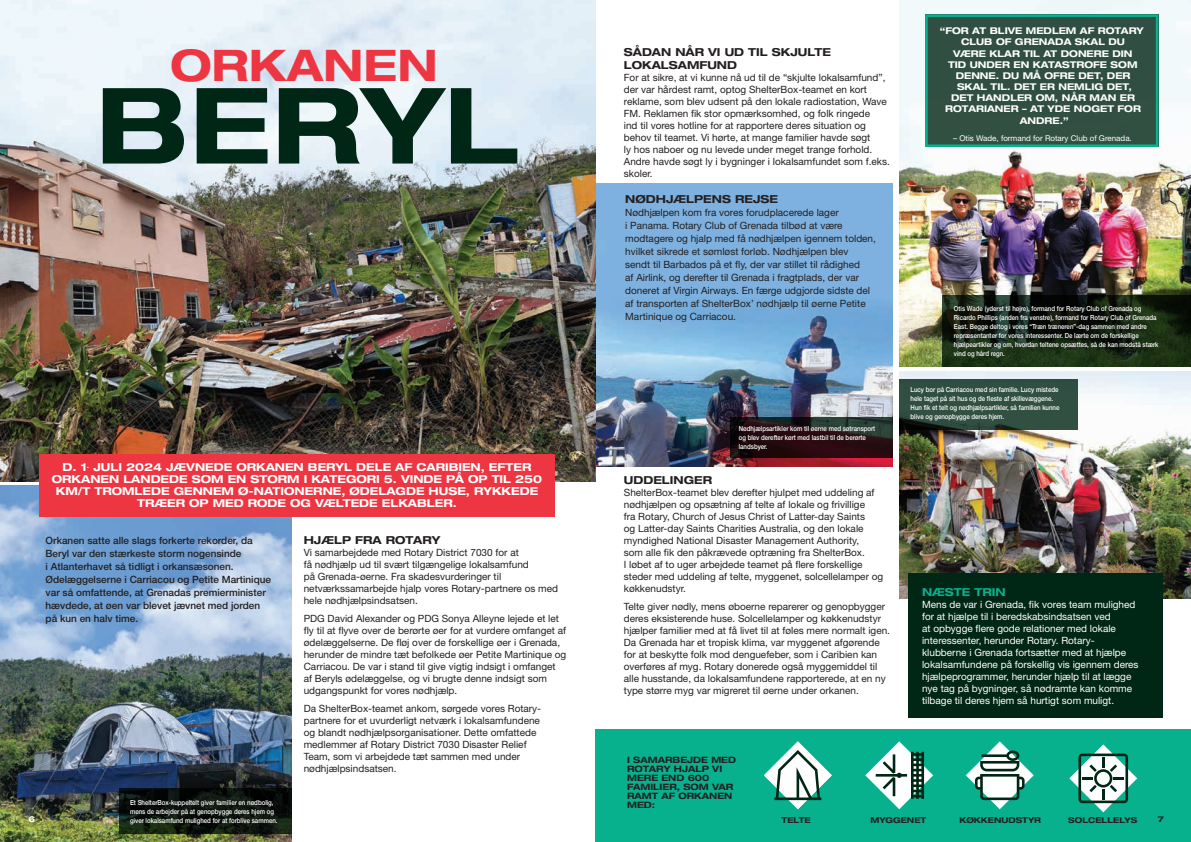
<style>
.page{position:relative;width:1191px;height:842px;background:#fff}
.page>*{position:absolute;margin:0;border:0;box-sizing:border-box;transform-origin:0 0}
.t1{font:700 expanded 105.5px "Helvetica Neue LT Std";color:#002615}
.t2{font:700 expanded 43.6px "Helvetica Neue LT Std";color:#ee3642}
.t3{font:700 expanded 11px/12px "Helvetica Neue LT Std";color:#fff;text-align:center}
.t4{font:700 expanded 11px/13.2px "Helvetica Neue LT Std";color:#231f20}
.t5{font:700 expanded 11px "Helvetica Neue LT Std";color:#07b18d}
.t6{font:10px/12px "Helvetica Neue LT Std";color:#231f20}
.t7{font:10px/12px "Helvetica Neue LT Std";color:#fff}
.t8{font:500 10px/13px "Helvetica Neue LT Std";color:#231f20}
.t9{font:700 expanded 9.3px/11.2px "Helvetica Neue LT Std";color:#fff;text-align:center}
.t10{font:700 expanded 8.8px/9px "Helvetica Neue LT Std";color:#231f20}
.t11{font:8px "Helvetica Neue LT Std";color:#fff}
.t12{font:700 expanded 8px "Helvetica Neue LT Std";color:#231f20}
.t13{font:700 expanded 8px "Helvetica Neue LT Std";color:#fff}
.t14{font:500 7px/9px "Helvetica Neue LT Std";color:#fff;scale:.87 1}
</style>
<div class="page">
<img style="left:0;top:485px;width:292px;height:357px">
<img style="left:899px;top:372px;width:292px;height:226px">
<img style="left:596px;top:183px;width:297px;height:284px">
<img style="left:0;top:0;width:596px;height:482px">
<div style="left:595px;top:729px;width:596px;height:113px;background:#07b18d"></div>
<svg style="left:764px;top:741px;width:68px;height:68px"></svg>
<svg style="left:865px;top:741px;width:68px;height:68px"></svg>
<svg style="left:966px;top:741px;width:67px;height:68px"></svg>
<svg style="left:1069px;top:744px;width:68px;height:68px"></svg>
<svg style="left:730px;top:417px;width:163px;height:40px;background:#241618"></svg>
<svg style="left:119px;top:789px;width:173px;height:45px;background:#0d150d"></svg>
<div style="left:899px;top:380px;width:178px;height:50px;background:#314f42"></div>
<img style="left:899px;top:0;width:292px;height:366px">
<svg style="left:942px;top:295px;width:249px;height:71px;background:#152311"></svg>
<div style="left:925px;top:14px;width:233px;height:133px;background:#304f42"></div>
<div style="left:925px;top:14px;width:233px;height:133px;border:3px solid #07b18d"></div>
<div style="left:39px;top:454px;width:515px;height:63px;background:#ee3642"></div>
<div style="left:908px;top:574px;width:254px;height:144px;background:#002615"></div>
<h2 class="t2" style="left:170px;top:37px;width:269px">ORKANEN</h2>
<h1 class="t1" style="left:96px;top:57px;width:426px">BERYL</h1>
<p class="t3" style="left:52px;top:461px;width:492px">D. 1<sup>.</sup> JULI 2024 JÆVNEDE ORKANEN BERYL DELE AF CARIBIEN, EFTER ORKANEN LANDEDE SOM EN STORM I KATEGORI 5. VINDE PÅ OP TIL 250<br>KM/T TROMLEDE GENNEM Ø-NATIONERNE, ØDELAGDE HUSE, RYKKEDE TRÆER OP MED RODE OG VÆLTEDE ELKABLER.</p>
<p class="t8" style="left:46px;top:534px;width:227px">Orkanen satte alle slags forkerte rekorder, da Beryl var den stærkeste storm nogensinde<br>i Atlanterhavet så tidligt i orkansæsonen.<br>Ødelæggelserne i Carriacou og Petite Martinique var så omfattende, at Grenadas premierminister hævdede, at øen var blevet jævnet med jorden på kun en halv time.</p>
<p class="t13" style="left:28px;top:814px;width:8px">6</p>
<p class="t14" style="left:130px;top:798px;width:171px">Et ShelterBox-kuppeltelt giver familier en nødbolig, mens de arbejder på at genopbygge deres hjem og giver lokalsamfund mulighed for at forblive sammen.</p>
<p class="t4" style="left:304px;top:533px;width:138px">HJÆLP FRA ROTARY</p>
<p class="t6" style="left:304px;top:547px;width:256px">Vi samarbejdede med Rotary District 7030 for at<br>få nødhjælp ud til svært tilgængelige lokalsamfund<br>på Grenada-øerne. Fra skadesvurderinger til netværkssamarbejde hjalp vores Rotary-partnere os med hele nødhjælpsindsatsen.</p>
<p class="t6" style="left:304px;top:612px;width:264px">PDG David Alexander og PDG Sonya Alleyne lejede et let fly til at flyve over de berørte øer for at vurdere omfanget af ødelæggelserne. De fløj over de forskellige øer i Grenada, herunder de mindre tæt befolkede øer Petite Martinique og Carriacou. De var i stand til give vigtig indsigt i omfanget af Beryls ødelæggelse, og vi brugte denne indsigt som udgangspunkt for vores nødhjælp.</p>
<p class="t6" style="left:304px;top:702px;width:239px">Da ShelterBox-teamet ankom, sørgede vores Rotary&shy;partnere for et uvurderligt netværk i lokalsamfundene og blandt nødhjælpsorganisationer. Dette omfattede medlemmer af Rotary District 7030 Disaster Relief Team, som vi arbejdede tæt sammen med under nødhjælpsindsatsen.</p>
<p class="t4" style="left:624px;top:45px;width:209px">SÅDAN NÅR VI UD TIL SKJULTE<br>LOKALSAMFUND</p>
<p class="t6" style="left:624px;top:72px;width:268px">For at sikre, at vi kunne nå ud til de “skjulte lokalsamfund”, der var hårdest ramt, optog ShelterBox-teamet en kort reklame, som blev udsent på den lokale radiostation, Wave FM. Reklamen fik stor opmærksomhed, og folk ringede<br>ind til vores hotline for at rapportere deres situation og behov til teamet. Vi hørte, at mange familier havde søgt<br>ly hos naboer og nu levede under meget trange forhold.<br>Andre havde søgt ly i bygninger i lokalsamfundet som f.eks. skoler.</p>
<p class="t4" style="left:625px;top:192px;width:154px">NØDHJÆLPENS REJSE</p>
<p class="t6" style="left:625px;top:205px;width:252px;line-height:13px">Nødhjælpen kom fra vores forudplacerede lager<br>i Panama. Rotary Club of Grenada tilbød at være modtagere og hjalp med få nødhjælpen igennem tolden, hvilket sikrede et sømløst forløb. Nødhjælpen blev sendt til Barbados på et fly, der var stillet til rådighed<br>af Airlink, og derefter til Grenada i fragtplads, der var doneret af Virgin Airways. En færge udgjorde sidste del af transporten af ShelterBox’ nødhjælp til øerne Petite Martinique og Carriacou.</p>
<p class="t14" style="left:738px;top:424px;width:158px">Nødhjælpsartikler kom til øerne med søtransport og blev derefter kørt med lastbil til de berørte landsbyer.</p>
<p class="t4" style="left:624px;top:473px;width:90px">UDDELINGER</p>
<p class="t6" style="left:624px;top:487px;width:261px">ShelterBox-teamet blev derefter hjulpet med uddeling af nødhjælpen og opsætning af telte af lokale og frivillige<br>fra Rotary, Church of Jesus Christ of Latter-day Saints<br>og Latter-day Saints Charities Australia, og den lokale myndighed National Disaster Management Authority,<br>som alle fik den påkrævede optræning fra ShelterBox.<br>I løbet af to uger arbejdede teamet på flere forskellige steder med uddeling af telte, myggenet, solcellelamper og køkkenudstyr.</p>
<p class="t6" style="left:624px;top:600px;width:268px">Telte giver nødly, mens øboerne reparerer og genopbygger deres eksisterende huse. Solcellelamper og køkkenudstyr hjælper familier med at få livet til at føles mere normalt igen.<br>Da Grenada har et tropisk klima, var myggenet afgørende for at beskytte folk mod denguefeber, som i Caribien kan overføres af myg. Rotary donerede også myggemiddel til alle husstande, da lokalsamfundene rapporterede, at en ny type større myg var migreret til øerne under orkanen.</p>
<p class="t10" style="left:627px;top:755px;width:111px">I SAMARBEJDE MED<br>ROTARY HJALP VI<br>MERE END 600<br>FAMILIER, SOM VAR<br>RAMT AF ORKANEN<br>MED:</p>
<p class="t9" style="left:940px;top:25px;width:205px">“FOR AT BLIVE MEDLEM AF ROTARY<br>CLUB OF GRENADA SKAL DU<br>VÆRE KLAR TIL AT DONERE DIN<br>TID UNDER EN KATASTROFE SOM<br>DENNE. DU MÅ OFRE DET, DER<br>SKAL TIL. DET ER NEMLIG DET,<br>DET HANDLER OM, NÅR MAN ER<br>ROTARIANER – AT YDE NOGET FOR<br>ANDRE.”</p>
<p class="t11" style="left:953px;top:133px;width:180px">– Otis Wade, formand for Rotary Club of Grenada.</p>
<p class="t14" style="left:954px;top:304px;width:237px">Otis Wade (yderst til højre), formand for Rotary Club of Grenada og Ricardo Phillips (anden fra venstre), formand for Rotary Club of Grenada East. Begge deltog i vores “Træn træneren”-dag sammen med andre repræsentanter for vores interessenter. De lærte om de forskellige hjælpeartikler og om, hvordan teltene opsættes, så de kan modstå stærk vind og hård regn.</p>
<p class="t14" style="left:910px;top:385px;width:173px">Lucy bor på Carriacou med sin familie. Lucy mistede hele taget på sit hus og de fleste af skillevæggene.<br>Hun fik et telt og nødhjælpsartikler, så familien kunne blive og genopbygge deres hjem.</p>
<p class="t5" style="left:922px;top:585px;width:85px">NÆSTE TRIN</p>
<p class="t7" style="left:922px;top:598px;width:218px">Mens de var i Grenada, fik vores team mulighed for at hjælpe til i beredskabsindsatsen ved<br>at opbygge flere gode relationer med lokale interessenter, herunder Rotary. Rotary&shy;klubberne i Grenada fortsætter med at hjælpe lokalsamfundene på forskellig vis igennem deres hjælpeprogrammer, herunder hjælp til at lægge nye tag på bygninger, så nødramte kan komme tilbage til deres hjem så hurtigt som muligt.</p>
<p class="t12" style="left:781px;top:815px;width:31px">TELTE</p>
<p class="t12" style="left:870px;top:815px;width:57px">MYGGENET</p>
<p class="t12" style="left:959px;top:815px;width:83px">KØKKENUDSTYR</p>
<p class="t12" style="left:1068px;top:815px;width:70px">SOLCELLELYS</p>
<p class="t12" style="left:1157px;top:814px;width:8px">7</p>
</div>
